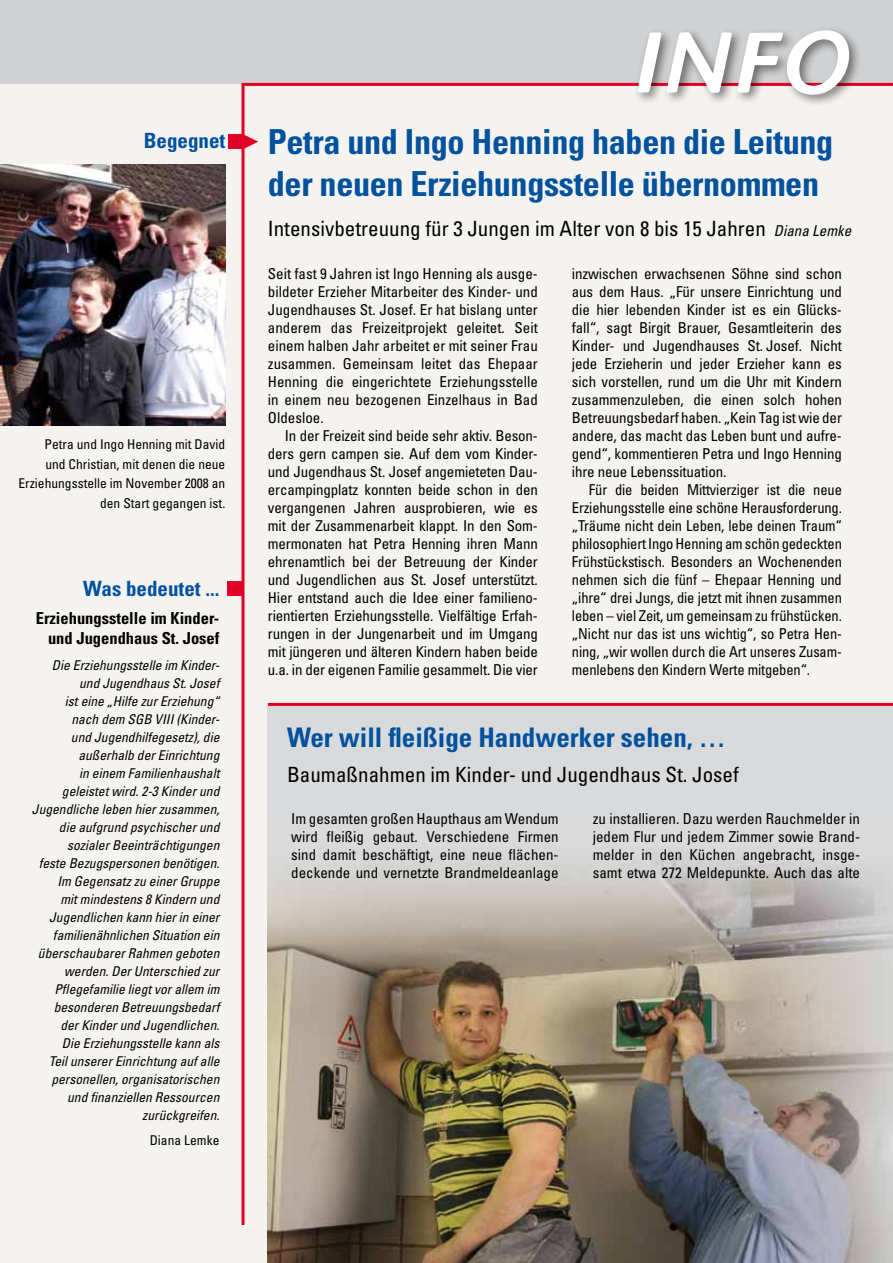
<style>
.page{position:relative;width:893px;height:1263px;background:#f5f3ef}
.page>*{position:absolute;margin:0;border:0;box-sizing:border-box;transform-origin:0 0}
.t1{font:italic 500 90px "Highlander ITC";color:#fff}
.t2{font:700 condensed 34.5px/42px "Univers";letter-spacing:-.01em;color:#00519e}
.t3{font:700 condensed 27px "Univers";color:#00519e}
.t4{font:condensed 21px "Univers";color:#000}
.t5{font:700 condensed 21px "Univers";color:#00519e}
.t6{font:700 condensed 16.5px/19.5px "Univers";color:#000;text-align:right}
.t7{font:condensed 15px/18px "Univers";letter-spacing:-.005em;color:#000;text-align:justify}
.t8{font:italic condensed 13.5px/18px "Univers";color:#000;text-align:right}
.t9{font:condensed 13.5px/19.5px "Univers";color:#000;text-align:right}
.s1{font-style:italic;font-size:15px}
</style>
<div class="page">
<div style="left:268px;top:704px;width:625px;height:559px;background:#d9dadb"></div>
<hr style="left:268px;top:703px;width:625px;height:3px;background:#e20026">
<div style="left:0;top:0;width:893px;height:83px;background:#d0d1d2"></div>
<hr style="left:241px;top:83px;width:652px;height:3px;background:#e20026">
<hr style="left:242px;top:85px;width:3px;height:1140px;background:#e20026">
<div style="left:228px;top:134px;width:15px;height:15px;background:#e20026"></div>
<div style="left:227px;top:581px;width:15px;height:14px;background:#e20026"></div>
<div style="left:632px;top:25px;width:229px;height:82px;background:#000;opacity:.5"></div>
<svg style="left:244px;top:134px;width:14px;height:15px"></svg>
<img style="left:0;top:164px;width:225px;height:261px">
<img style="left:268px;top:855px;width:625px;height:408px">
<h3 class="t5" style="left:144px;top:128px;width:83px">Begegnet</h3>
<p class="t9" style="left:18px;top:434px;width:208px">Petra und Ingo Henning mit David<br>und Christian, mit denen die neue<br>Erziehungsstelle im November 2008 an den Start gegangen ist.</p>
<h3 class="t5" style="left:83px;top:576px;width:138px">Was bedeutet ...</h3>
<p class="t6" style="left:36px;top:608px;width:185px">Erziehungsstelle im Kinder&shy;und Jugendhaus St. Josef</p>
<p class="t8" style="left:32px;top:656px;width:189px">Die Erziehungsstelle im Kinder&shy;und Jugendhaus St. Josef<br>ist eine „Hilfe zur Erziehung“<br>nach dem SGB VIII (Kinder-<br>und Jugendhilfegesetz), die außerhalb der Einrichtung<br>in einem Familienhaushalt geleistet wird. 2-3 Kinder und<br>Jugendliche leben hier zusammen, die aufgrund psychischer und sozialer Beeinträchtigungen<br>feste Bezugspersonen benötigen.<br>Im Gegensatz zu einer Gruppe<br>mit mindestens 8 Kindern und<br>Jugendlichen kann hier in einer familienähnlichen Situation ein überschaubarer Rahmen geboten werden. Der Unterschied zur<br>Pflegefamilie liegt vor allem im besonderen Betreuungsbedarf<br>der Kinder und Jugendlichen.<br>Die Erziehungsstelle kann als<br>Teil unserer Einrichtung auf alle personellen, organisatorischen und finanziellen Ressourcen zurückgreifen.</p>
<p class="t9" style="left:150px;top:1130px;width:71px">Diana Lemke</p>
<h1 class="t1" style="left:635px;top:11px;width:216px">INFO</h1>
<h2 class="t2" style="left:268px;top:120px;width:567px">Petra und Ingo Henning haben die Leitung der neuen Erziehungsstelle übernommen</h2>
<h3 class="t4" style="left:268px;top:215px;width:585px">Intensivbetreuung für 3 Jungen im Alter von 8 bis 15 Jahren <span class="s1">Diana Lemke</span></h3>
<p class="t7" style="left:268px;top:264px;width:272px">Seit fast 9 Jahren ist Ingo Henning als ausge&shy;bildeter Erzieher Mitarbeiter des Kinder- und Jugendhauses St. Josef. Er hat bislang unter anderem das Freizeitprojekt geleitet. Seit einem halben Jahr arbeitet er mit seiner Frau zusammen. Gemeinsam leitet das Ehepaar Henning die eingerichtete Erziehungsstelle in einem neu bezogenen Einzelhaus in Bad Oldesloe.</p>
<p class="t7" style="left:268px;top:426px;width:272px;text-indent:17px">In der Freizeit sind beide sehr aktiv. Beson&shy;ders gern campen sie. Auf dem vom Kinder&shy;und Jugendhaus St. Josef angemieteten Dau&shy;ercampingplatz konnten beide schon in den vergangenen Jahren ausprobieren, wie es mit der Zusammenarbeit klappt. In den Som&shy;mermonaten hat Petra Henning ihren Mann ehrenamtlich bei der Betreuung der Kinder und Jugendlichen aus St. Josef unterstützt.<br>Hier entstand auch die Idee einer familieno&shy;rientierten Erziehungsstelle. Vielfältige Erfah&shy;rungen in der Jungenarbeit und im Umgang mit jüngeren und älteren Kindern haben beide u.a. in der eigenen Familie gesammelt. Die vier</p>
<p class="t7" style="left:572px;top:264px;width:272px">inzwischen erwachsenen Söhne sind schon aus dem Haus. „Für unsere Einrichtung und die hier lebenden Kinder ist es ein Glücks&shy;fall“, sagt Birgit Brauer, Gesamtleiterin des Kinder- und Jugendhauses St. Josef. Nicht jede Erzieherin und jeder Erzieher kann es sich vorstellen, rund um die Uhr mit Kindern zusammenzuleben, die einen solch hohen Betreuungsbedarf haben. „Kein Tag ist wie der andere, das macht das Leben bunt und aufre&shy;gend“, kommentieren Petra und Ingo Henning ihre neue Lebenssituation.</p>
<p class="t7" style="left:572px;top:480px;width:272px;text-indent:17px">Für die beiden Mittvierziger ist die neue Erziehungsstelle eine schöne Herausforderung. „Träume nicht dein Leben, lebe deinen Traum“ philosophiert Ingo Henning am schön gedeckten Frühstückstisch. Besonders an Wochenenden nehmen sich die fünf – Ehepaar Henning und „ihre“ drei Jungs, die jetzt mit ihnen zusammen leben – viel Zeit, um gemeinsam zu frühstücken. „Nicht nur das ist uns wichtig“, so Petra Hen&shy;ning, „wir wollen durch die Art unseres Zusam&shy;menlebens den Kindern Werte mitgeben“.</p>
<h3 class="t3" style="left:287px;top:720px;width:440px">Wer will fleißige Handwerker sehen, …</h3>
<h3 class="t4" style="left:287px;top:761px;width:453px">Baumaßnahmen im Kinder- und Jugendhaus St. Josef</h3>
<p class="t7" style="left:291px;top:810px;width:269px">Im gesamten großen Haupthaus am Wendum wird fleißig gebaut. Verschiedene Firmen sind damit beschäftigt, eine neue flächen&shy;deckende und vernetzte Brandmeldeanlage</p>
<p class="t7" style="left:593px;top:810px;width:269px">zu installieren. Dazu werden Rauchmelder in jedem Flur und jedem Zimmer sowie Brand&shy;melder in den Küchen angebracht, insge&shy;samt etwa 272 Meldepunkte. Auch das alte</p>
</div>
